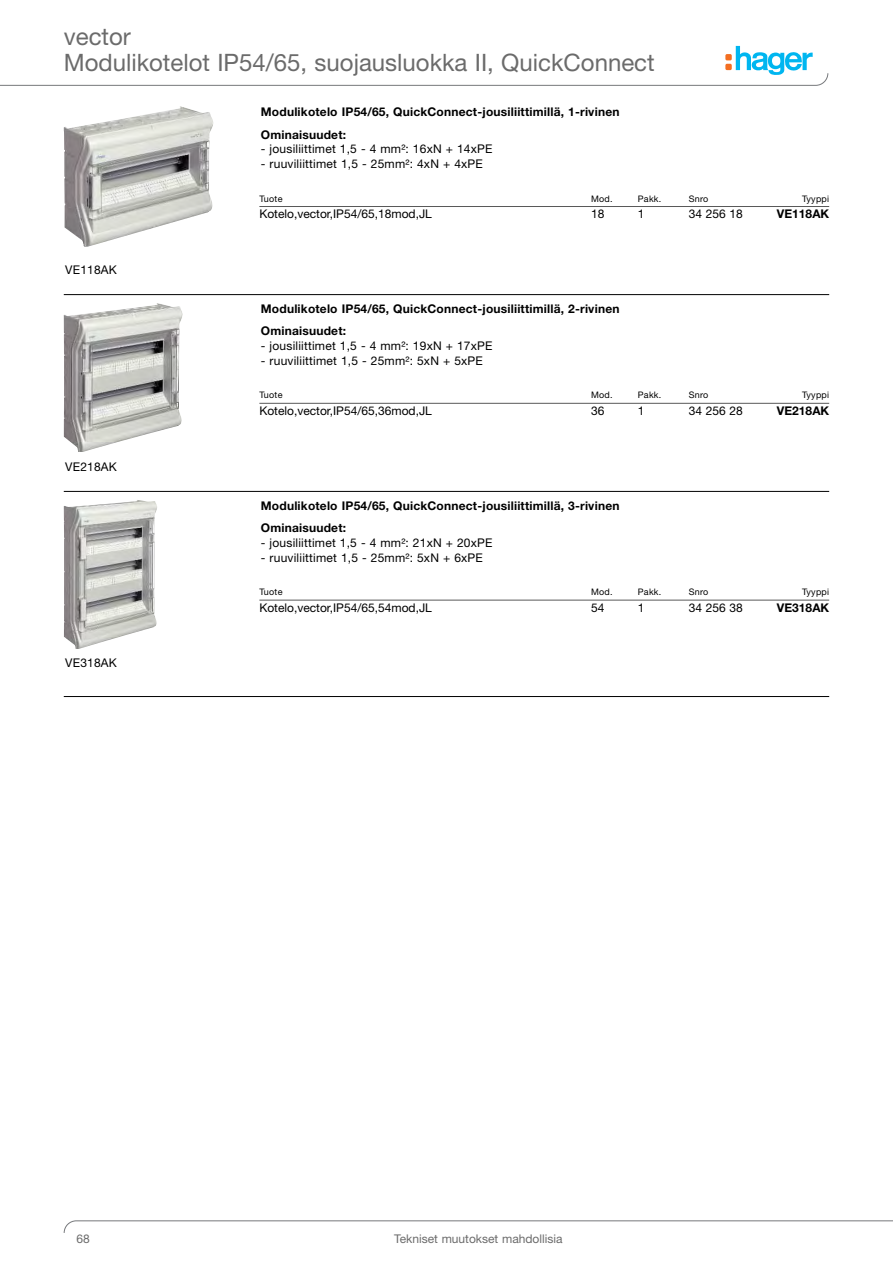
<style>
.page{position:relative;width:893px;height:1263px;background:#fff}
.page>*{position:absolute;margin:0;border:0;box-sizing:border-box;transform-origin:0 0}
.t1{font:24px/25.5px "Helvetica Neue LT";color:#6b6b6b}
.t2{font:12px "Helvetica Neue LT";letter-spacing:.015em;color:#000}
.t3{font:700 12px/22.2px "Helvetica Neue LT";letter-spacing:.015em;color:#000}
.t4{font:12px "Helvetica Neue LT";color:#6b6b6b}
.t5{font:9px "Helvetica Neue LT";letter-spacing:.03em;color:#000}
</style>
<div class="page">
<svg style="left:0;top:46px;width:828px;height:40px"></svg>
<svg style="left:64px;top:1220px;width:829px;height:13px"></svg>
<img style="left:64px;top:106px;width:149px;height:141px">
<hr style="left:259px;top:206px;width:570px;height:1px;background:#595959">
<hr style="left:64px;top:294px;width:765px;height:1px;background:#000">
<img style="left:64px;top:303px;width:119px;height:149px">
<hr style="left:259px;top:403px;width:570px;height:1px;background:#595959">
<hr style="left:64px;top:491px;width:765px;height:1px;background:#000">
<img style="left:64px;top:500px;width:93px;height:149px">
<hr style="left:259px;top:600px;width:570px;height:1px;background:#595959">
<hr style="left:64px;top:696px;width:765px;height:1px;background:#000">
<h1 class="t1" style="left:64px;top:26px;width:592px">vector<br>Modulikotelot IP54/65, suojausluokka II, QuickConnect</h1>
<p class="t2" style="left:65px;top:265px;width:53px">VE118AK</p>
<p class="t2" style="left:65px;top:462px;width:53px">VE218AK</p>
<p class="t2" style="left:65px;top:659px;width:53px">VE318AK</p>
<p class="t3" style="left:261px;top:102px;width:360px">Modulikotelo IP54/65, QuickConnect-jousiliittimillä, 1-rivinen<br>Ominaisuudet:</p>
<p class="t2" style="left:261px;top:145px;width:233px">- jousiliittimet 1,5 - 4 mm²: 16xN + 14xPE</p>
<p class="t2" style="left:261px;top:159px;width:224px">- ruuviliittimet 1,5 - 25mm²: 4xN + 4xPE</p>
<p class="t5" style="left:259px;top:195px;width:25px">Tuote</p>
<p class="t5" style="left:591px;top:195px;width:23px">Mod.</p>
<p class="t5" style="left:638px;top:195px;width:25px">Pakk.</p>
<p class="t5" style="left:689px;top:195px;width:21px">Snro</p>
<p class="t5" style="left:802px;top:195px;width:29px">Tyyppi</p>
<p class="t2" style="left:259px;top:210px;width:174px">Kotelo,vector,IP54/65,18mod,JL</p>
<p class="t2" style="left:591px;top:210px;width:15px">18</p>
<p class="t2" style="left:638px;top:210px;width:8px">1</p>
<p class="t2" style="left:689px;top:210px;width:56px">34 256 18</p>
<p class="t3" style="left:777px;top:204px;width:54px">VE118AK</p>
<p class="t3" style="left:261px;top:299px;width:360px">Modulikotelo IP54/65, QuickConnect-jousiliittimillä, 2-rivinen<br>Ominaisuudet:</p>
<p class="t2" style="left:261px;top:342px;width:233px">- jousiliittimet 1,5 - 4 mm²: 19xN + 17xPE</p>
<p class="t2" style="left:261px;top:356px;width:224px">- ruuviliittimet 1,5 - 25mm²: 5xN + 5xPE</p>
<p class="t5" style="left:259px;top:392px;width:25px">Tuote</p>
<p class="t5" style="left:591px;top:392px;width:23px">Mod.</p>
<p class="t5" style="left:638px;top:392px;width:25px">Pakk.</p>
<p class="t5" style="left:689px;top:392px;width:21px">Snro</p>
<p class="t5" style="left:802px;top:392px;width:29px">Tyyppi</p>
<p class="t2" style="left:259px;top:406px;width:174px">Kotelo,vector,IP54/65,36mod,JL</p>
<p class="t2" style="left:591px;top:406px;width:15px">36</p>
<p class="t2" style="left:638px;top:406px;width:8px">1</p>
<p class="t2" style="left:689px;top:406px;width:56px">34 256 28</p>
<p class="t3" style="left:777px;top:401px;width:54px">VE218AK</p>
<p class="t3" style="left:261px;top:496px;width:360px">Modulikotelo IP54/65, QuickConnect-jousiliittimillä, 3-rivinen<br>Ominaisuudet:</p>
<p class="t2" style="left:261px;top:538px;width:233px">- jousiliittimet 1,5 - 4 mm²: 21xN + 20xPE</p>
<p class="t2" style="left:261px;top:553px;width:224px">- ruuviliittimet 1,5 - 25mm²: 5xN + 6xPE</p>
<p class="t5" style="left:259px;top:589px;width:25px">Tuote</p>
<p class="t5" style="left:591px;top:589px;width:23px">Mod.</p>
<p class="t5" style="left:638px;top:589px;width:25px">Pakk.</p>
<p class="t5" style="left:689px;top:589px;width:21px">Snro</p>
<p class="t5" style="left:802px;top:589px;width:29px">Tyyppi</p>
<p class="t2" style="left:259px;top:603px;width:174px">Kotelo,vector,IP54/65,54mod,JL</p>
<p class="t2" style="left:591px;top:603px;width:15px">54</p>
<p class="t2" style="left:638px;top:603px;width:8px">1</p>
<p class="t2" style="left:689px;top:603px;width:56px">34 256 38</p>
<p class="t3" style="left:777px;top:598px;width:54px">VE318AK</p>
<p class="t4" style="left:77px;top:1234px;width:15px">68</p>
<p class="t4" style="left:394px;top:1234px;width:170px">Tekniset muutokset mahdollisia</p>
</div>
